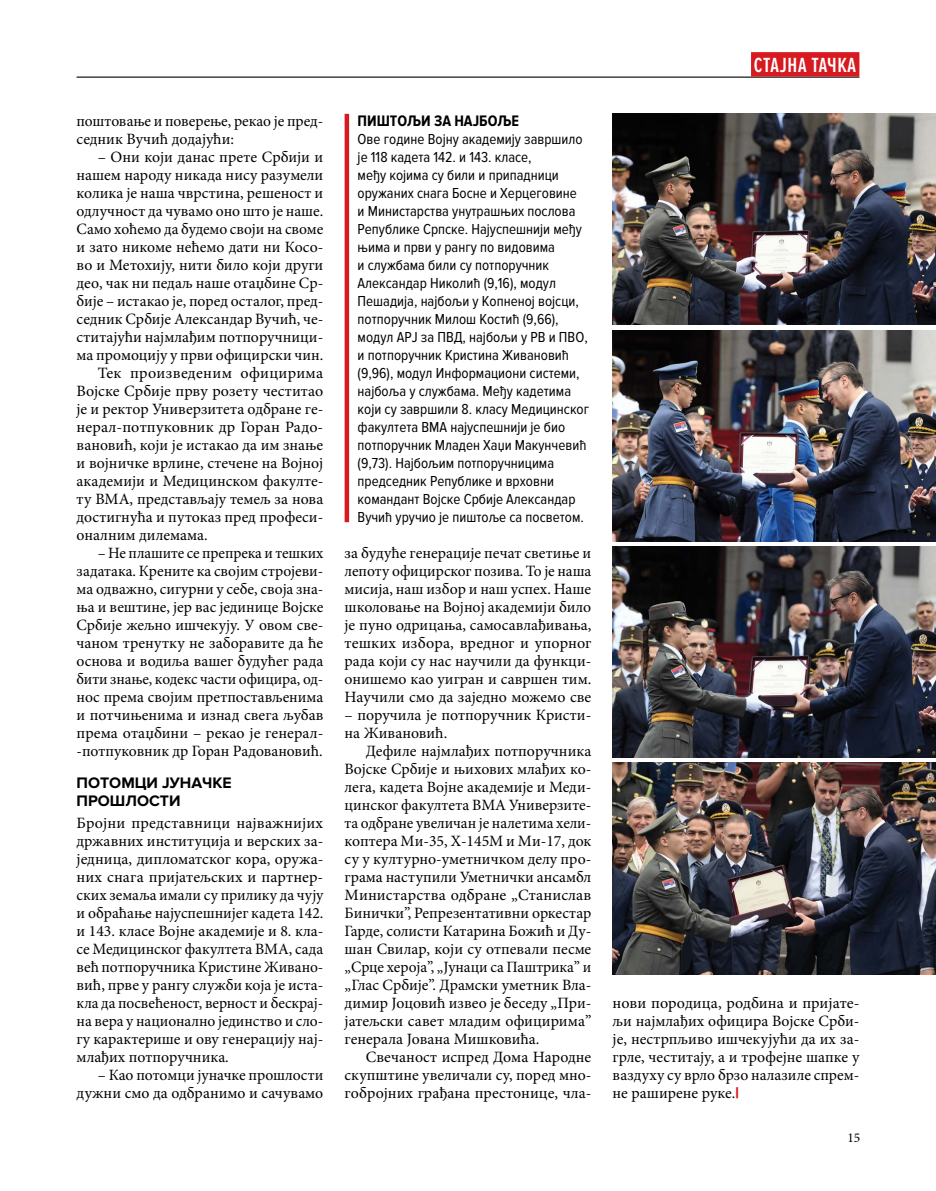
<style>
.page{position:relative;width:936px;height:1191px;background:#fff}
.page>*{position:absolute;margin:0;border:0;box-sizing:border-box;transform-origin:0 0}
.t1{font:600 21.3px "Proxima Nova Ex Cn";letter-spacing:.03em;color:#fff}
.t2{font:15.75px/18px "Minion Pro";color:#000;text-align:justify}
.t3{font:15.75px "Minion Pro";letter-spacing:.02em;color:#000}
.t4{font:700 15.75px/18px "Proxima Nova";color:#000}
.t5{font:700 15.75px "Proxima Nova Cond";color:#000}
.t6{font:15px/18px "Proxima Nova Cond";color:#000}
.t7{font:13.5px "Minion Pro";color:#000}
.s1{font-family:"Proxima Nova";font-weight:900;color:#d71920}
</style>
<div class="page">
<hr style="left:77px;top:77px;width:782px;height:1px;background:#000">
<div style="left:751px;top:52px;width:108px;height:25px;background:#d71920"></div>
<div style="left:344px;top:114px;width:5px;height:408px;background:#d71920"></div>
<img style="left:612px;top:114px;width:323px;height:211px">
<img style="left:612px;top:546px;width:323px;height:211px">
<img style="left:612px;top:330px;width:323px;height:211px">
<img style="left:612px;top:763px;width:323px;height:211px">
<p class="t2" style="left:77px;top:112px;width:248px">поштовање и поверење, рекао је пред&shy;седник Вучић додајући:</p>
<p class="t2" style="left:98px;top:148px;width:227px">– Они који данас прете Србији и</p>
<p class="t2" style="left:77px;top:166px;width:248px">нашем народу никада нису разумели</p>
<p class="t2" style="left:77px;top:184px;width:248px">колика је наша чврстина, решеност и</p>
<p class="t2" style="left:77px;top:202px;width:248px">одлучност да чувамо оно што је наше.</p>
<p class="t2" style="left:77px;top:220px;width:248px">Само хоћемо да будемо своји на своме</p>
<p class="t2" style="left:77px;top:238px;width:248px">и зато никоме нећемо дати ни Косо-</p>
<p class="t2" style="left:77px;top:256px;width:248px">во и Метохију, нити било који други</p>
<p class="t2" style="left:77px;top:274px;width:248px">део, чак ни педаљ наше отаџбине Ср-</p>
<p class="t2" style="left:77px;top:292px;width:248px">бије – истакао је, поред осталог, пред-</p>
<p class="t2" style="left:77px;top:310px;width:248px">седник Србије Александар Вучић, че-</p>
<p class="t2" style="left:77px;top:328px;width:248px">ститајући најмлађим потпоручници-</p>
<p class="t2" style="left:77px;top:346px;width:248px">ма промоцију у први официрски чин.</p>
<p class="t3" style="left:98px;top:362px;width:227px">Тек произведеним официрима</p>
<p class="t2" style="left:77px;top:382px;width:248px">Војске Србије прву розету честитао</p>
<p class="t2" style="left:77px;top:400px;width:248px">је и ректор Универзитета одбране ге-</p>
<p class="t2" style="left:77px;top:418px;width:248px">нерал-потпуковник др Горан Радо-</p>
<p class="t2" style="left:77px;top:436px;width:248px">вановић, који је истакао да им знање</p>
<p class="t2" style="left:77px;top:454px;width:248px">и војничке врлине, стечене на Војној</p>
<p class="t2" style="left:77px;top:472px;width:248px">академији и Медицинском факулте-</p>
<p class="t2" style="left:77px;top:490px;width:248px">ту ВМА, представљају темељ за нова</p>
<p class="t2" style="left:77px;top:508px;width:248px">достигнућа и путоказ пред професи-</p>
<p class="t2" style="left:77px;top:526px;width:133px">оналним дилемама.</p>
<p class="t2" style="left:77px;top:544px;width:248px;text-indent:21px">– Не плашите се препрека и тешких задатака. Крените ка својим стројеви&shy;ма одважно, сигурни у себе, своја зна&shy;ња и вештине, јер вас јединице Војске Србије жељно ишчекују. У овом све&shy;чаном тренутку не заборавите да ће основа и водиља вашег будућег рада бити знање, кодекс части официра, од&shy;нос према својим претпостављенима и потчињенима и изнад свега љубав према отаџбини – рекао је генерал--потпуковник др Горан Радовановић.</p>
<p class="t4" style="left:77px;top:774px;width:156px">ПОТОМЦИ ЈУНАЧКЕ<br>ПРОШЛОСТИ</p>
<p class="t2" style="left:77px;top:814px;width:248px">Бројни представници најважнијих државних институција и верских за&shy;једница, дипломатског кора, оружа&shy;них снага пријатељских и партнер&shy;ских земаља имали су прилику да чују и обраћање најуспешнијег кадета 142. и 143. класе Војне академије и 8. кла&shy;се Медицинског факултета ВМА, сада већ потпоручника Кристине Живано&shy;вић, прве у рангу служби која је иста&shy;кла да посвећеност, верност и бескрај&shy;на вера у национално јединство и сло&shy;гу карактерише и ову генерацију нај&shy;млађих потпоручника.</p>
<p class="t2" style="left:77px;top:1066px;width:248px;text-align:right">– Као потомци јуначке прошлости дужни смо да одбранимо и сачувамо</p>
<p class="t5" style="left:357px;top:112px;width:163px">ПИШТОЉИ ЗА НАЈБОЉЕ</p>
<p class="t6" style="left:357px;top:130px;width:233px">Ове године Војну академију завршило је 118 кадета 142. и 143. класе,<br>међу којима су били и припадници оружаних снага Босне и Херцеговине<br>и Министарства унутрашњих послова Републике Српске. Најуспешнији међу њима и први у рангу по видовима<br>и службама били су потпоручник Александар Николић (9,16), модул Пешадија, најбољи у Копненој војсци, потпоручник Милош Костић (9,66), модул АРЈ за ПВД, најбољи у РВ и ПВО, и потпоручник Кристина Живановић (9,96), модул Информациони системи, најбоља у службама. Међу кадетима који су завршили 8. класу Медицинског факултета ВМА најуспешнији је био потпоручник Младен Хаџи Макунчевић (9,73). Најбољим потпоручницима председник Републике и врховни командант Војске Србије Александар Вучић уручио је пиштоље са посветом.</p>
<p class="t2" style="left:344px;top:544px;width:248px">за будуће генерације печат светиње и лепоту официрског позива. То је наша мисија, наш избор и наш успех. Наше школовање на Војној академији било је пуно одрицања, самосавлађивања, тешких избора, вредног и упорног рада који су нас научили да функци&shy;онишемо као уигран и савршен тим.<br>Научили смо да заједно можемо све</p>
<p class="t2" style="left:344px;top:706px;width:248px">– поручила је потпоручник Кристи&shy;на Живановић.</p>
<p class="t2" style="left:344px;top:742px;width:248px;text-indent:21px">Дефиле најмлађих потпоручника Војске Србије и њихових млађих ко&shy;лега, кадета Војне академије и Меди&shy;цинског факултета ВМА Универзите&shy;та одбране увеличан је налетима хели&shy;коптера Ми-35, Х-145М и Ми-17, док су у културно-уметничком делу про&shy;грама наступили Уметнички ансамбл Министарства одбране „Станислав Бинички”, Репрезентативни оркестар Гарде, солисти Катарина Божић и Ду&shy;шан Свилар, који су отпевали песме „Срце хероја”, „Јунаци са Паштрика” и „Глас Србије”. Драмски уметник Вла&shy;димир Јоцовић извео је беседу „При&shy;јатељски савет младим официрима” генерала Јована Мишковића.</p>
<p class="t2" style="left:344px;top:1048px;width:248px;text-indent:21px">Свечаност испред Дома Народне скупштине увеличали су, поред мно&shy;гобројних грађана престонице, чла-</p>
<h1 class="t1" style="left:753px;top:53px;width:104px">СТАЈНА ТАЧКА</h1>
<p class="t2" style="left:612px;top:994px;width:248px">нови породица, родбина и пријате&shy;љи најмлађих официра Војске Срби&shy;је, нестрпљиво ишчекујући да их за&shy;грле, честитају, а и трофејне шапке у ваздуху су врло брзо налазиле спрем&shy;не раширене руке.<span class="s1">|</span></p>
<p class="t7" style="left:847px;top:1128px;width:14px">15</p>
</div>
